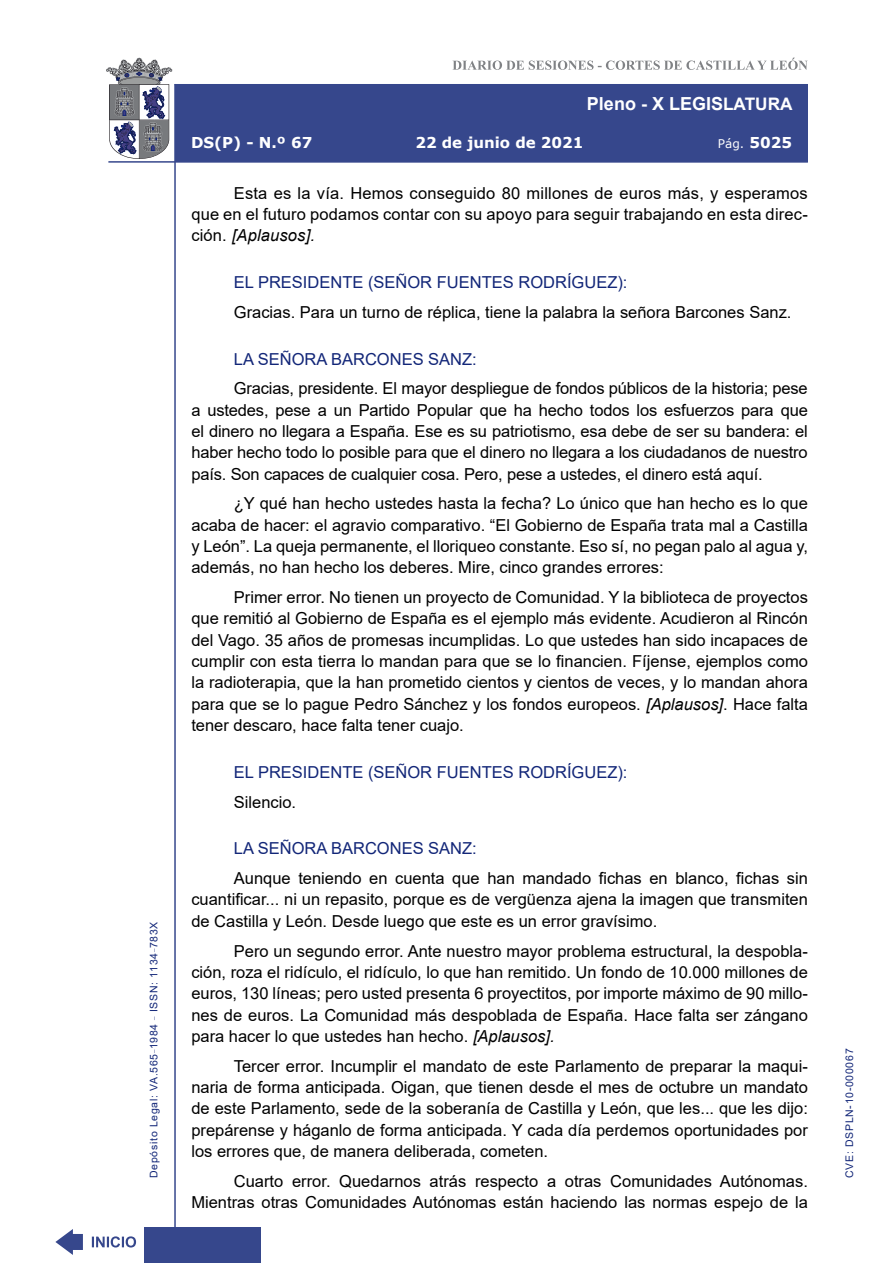
<style>
.page{position:relative;width:893px;height:1263px;background:#fff}
.page>*{position:absolute;margin:0;border:0;box-sizing:border-box;transform-origin:0 0}
.t1{font:700 18px "Arial";color:#fff}
.t2{font:16.5px/21.3px "Arial";color:#000;text-align:justify}
.Orador{font:16.5px "Arial";color:#122678}
.t3{font:700 15px "Verdana";color:#fff}
.t4{font:12px "Verdana";color:#fff}
.t5{font:10.5px "Arial";letter-spacing:.065em;color:#122678}
.s1{font-size:17.25px}
.s2{font-weight:700;font-size:15px}
.s3{font-style:italic}
</style>
<div class="page">
<svg style="left:452px;top:58px;width:356px;height:12px"></svg>
<hr style="left:174px;top:84px;width:2px;height:1179px;background:#36478c">
<div style="left:144px;top:1227px;width:117px;height:36px;background:#36478c"></div>
<div style="left:175px;top:84px;width:633px;height:78px;background:#36478c"></div>
<hr style="left:108px;top:161px;width:700px;height:2px;background:#36478c">
<svg style="left:92px;top:1236px;width:44px;height:11px"></svg>
<svg style="left:55px;top:1229px;width:28px;height:26px"></svg>
<svg style="left:106px;top:58px;width:66px;height:101px"></svg>
<p class="t5" style="left:146px;top:1178px;width:258px;rotate:-90deg">Depósito Legal: VA.565<sup>_</sup>1984 <sup>_</sup> ISSN: 1134<sup>_</sup>783X</p>
<p class="t1" style="left:587px;top:91px;width:207px">Pleno - X LEGIS<span class="s1">LATURA</span></p>
<p class="t3" style="left:191px;top:132px;width:123px">DS(P) - N.º 67</p>
<p class="t3" style="left:415px;top:132px;width:170px">22 de junio de 2021</p>
<p class="t4" style="left:718px;top:135px;width:76px">Pág. <span class="s2">5025</span></p>
<p class="t2" style="left:191px;top:183px;width:618px;text-indent:43px">Esta es la vía. Hemos conseguido 80 millones de euros más, y esperamos que en el futuro podamos contar con su apoyo para seguir trabajando en esta direc&shy;ción. <span class="s3">[Aplausos].</span></p>
<p class="Orador" style="left:234px;top:271px;width:395px">EL PRESIDENTE (SEÑOR FUENTES RODRÍGUEZ):</p>
<p class="t2" style="left:234px;top:301px;width:559px">Gracias. Para un turno de réplica, tiene la palabra la señora Barcones Sanz.</p>
<p class="Orador" style="left:234px;top:347px;width:244px">LA SEÑORA BARCONES SANZ:</p>
<p class="t2" style="left:191px;top:378px;width:618px;text-indent:43px">Gracias, presidente. El mayor despliegue de fondos públicos de la historia; pese a ustedes, pese a un Partido Popular que ha hecho todos los esfuerzos para que el dinero no llegara a España. Ese es su patriotismo, esa debe de ser su bandera: el haber hecho todo lo posible para que el dinero no llegara a los ciudadanos de nuestro país. Son capaces de cualquier cosa. Pero, pese a ustedes, el dinero está aquí.</p>
<p class="t2" style="left:191px;top:493px;width:618px;text-indent:43px">¿Y qué han hecho ustedes hasta la fecha? Lo único que han hecho es lo que acaba de hacer: el agravio comparativo. “El Gobierno de España trata mal a Castilla y León”. La queja permanente, el lloriqueo constante. Eso sí, no pegan palo al agua y, además, no han hecho los deberes. Mire, cinco grandes errores:</p>
<p class="t2" style="left:191px;top:586px;width:618px;text-indent:43px">Primer error. No tienen un proyecto de Comunidad. Y la biblioteca de proyectos que remitió al Gobierno de España es el ejemplo más evidente. Acudieron al Rincón del Vago. 35 años de promesas incumplidas. Lo que ustedes han sido incapaces de cumplir con esta tierra lo mandan para que se lo financien. Fíjense, ejemplos como la radioterapia, que la han prometido cientos y cientos de veces, y lo mandan ahora para que se lo pague Pedro Sánchez y los fondos europeos. <span class="s3">[Aplausos]</span>. Hace falta tener descaro, hace falta tener cuajo.</p>
<p class="Orador" style="left:234px;top:760px;width:395px">EL PRESIDENTE (SEÑOR FUENTES RODRÍGUEZ):</p>
<p class="t2" style="left:234px;top:791px;width:64px">Silencio.</p>
<p class="Orador" style="left:234px;top:837px;width:244px">LA SEÑORA BARCONES SANZ:</p>
<p class="t2" style="left:191px;top:868px;width:618px;text-indent:43px">Aunque teniendo en cuenta que han mandado fichas en blanco, fichas sin cuantificar... ni un repasito, porque es de vergüenza ajena la imagen que transmiten de Castilla y León. Desde luego que este es un error gravísimo.</p>
<p class="t2" style="left:191px;top:940px;width:618px;text-indent:43px">Pero un segundo error. Ante nuestro mayor problema estructural, la despobla&shy;ción, roza el ridículo, el ridículo, lo que han remitido. Un fondo de 10.000 millones de euros, 130 líneas; pero usted presenta 6 proyectitos, por importe máximo de 90 millo&shy;nes de euros. La Comunidad más despoblada de España. Hace falta ser zángano para hacer lo que ustedes han hecho. <span class="s3">[Aplausos].</span></p>
<p class="t2" style="left:191px;top:1055px;width:618px;text-indent:43px">Tercer error. Incumplir el mandato de este Parlamento de preparar la maqui&shy;naria de forma anticipada. Oigan, que tienen desde el mes de octubre un mandato de este Parlamento, sede de la soberanía de Castilla y León, que les... que les dijo: prepárense y háganlo de forma anticipada. Y cada día perdemos oportunidades por los errores que, de manera deliberada, cometen.</p>
<p class="t2" style="left:191px;top:1170px;width:618px;text-align:right">Cuarto error. Quedarnos atrás respecto a otras Comunidades Autónomas.<br>Mientras otras Comunidades Autónomas están haciendo las normas espejo de la</p>
<p class="t5" style="left:842px;top:1178px;width:131px;rotate:-90deg">CVE: DSPLN-10-000067</p>
</div>
